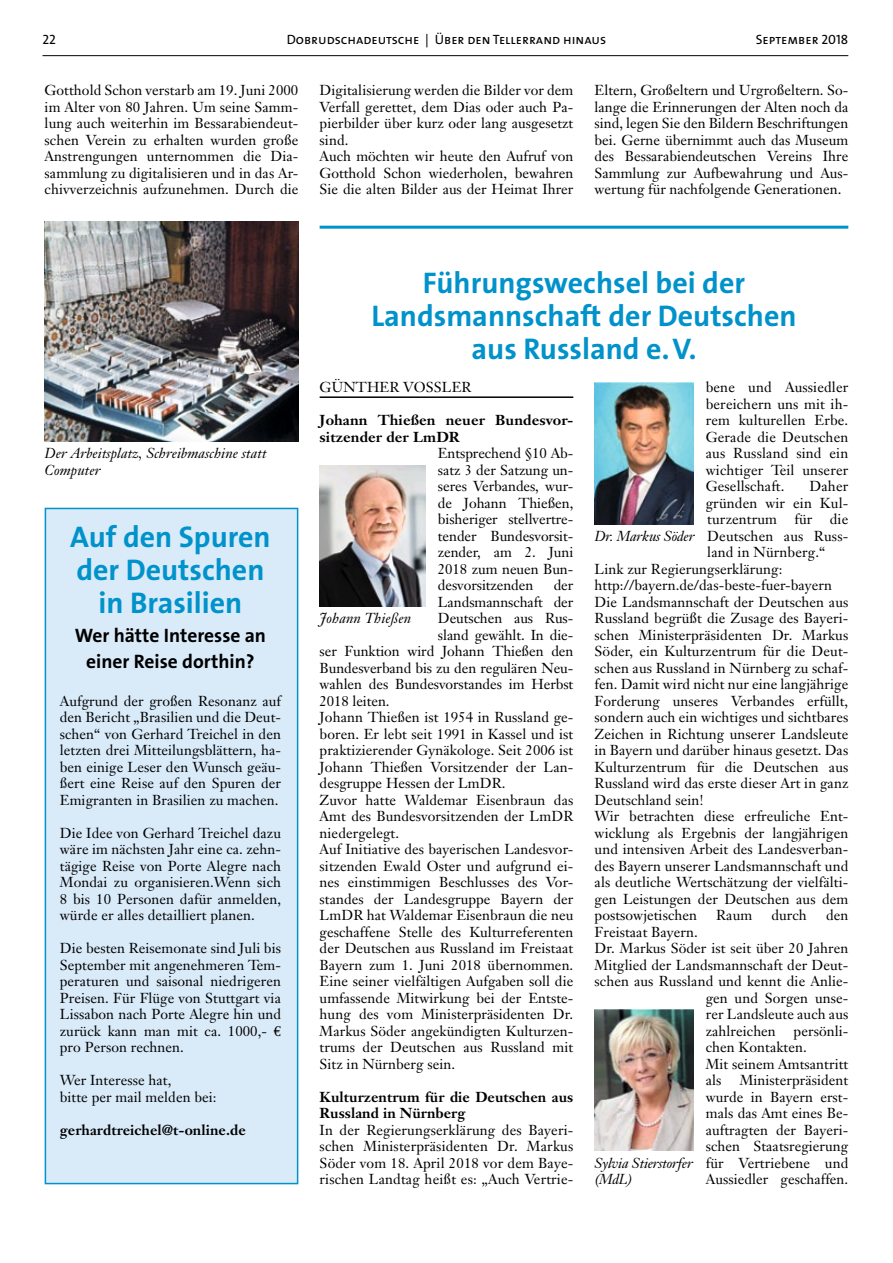
<style>
.page{position:relative;width:893px;height:1263px;background:#fff}
.page>*{position:absolute;margin:0;border:0;box-sizing:border-box;transform-origin:0 0}
.t1{font:700 30px/33px "The Sans B7";color:#0092ca;text-align:center}
.t2{font:700 19.5px/25.5px "The Sans B7";color:#000;text-align:center}
.t3{font:14.25px/16.5px "Janson Text";letter-spacing:.005em;color:#000;text-align:justify}
.t4{font:700 14.25px/16.5px "Janson Text";letter-spacing:.005em;color:#000}
.t5{font:italic 14.25px/16.5px "Janson Text";letter-spacing:.005em;color:#000}
.t6{font:13.5px "The Sans Caps";color:#000}
.s1{font-family:"Euro Serif"}
</style>
<div class="page">
<hr style="left:43px;top:55px;width:805px;height:1px;background:#000">
<div style="left:45px;top:508px;width:253px;height:676px;background:#d9eaf9;border:2px solid #0092ca"></div>
<hr style="left:320px;top:396px;width:253px;height:2px;background:#000">
<img style="left:595px;top:383px;width:98px;height:141px">
<img style="left:320px;top:465px;width:105px;height:142px">
<img style="left:595px;top:1009px;width:98px;height:142px">
<img style="left:45px;top:221px;width:253px;height:221px">
<hr style="left:320px;top:226px;width:528px;height:3px;background:#0092ca">
<p class="t6" style="left:287px;top:28px;width:321px">Dobrudschadeutsche | Über den Tellerrand hinaus</p>
<p class="t6" style="left:43px;top:28px;width:15px">22</p>
<p class="t6" style="left:756px;top:28px;width:94px">September 2018</p>
<p class="t3" style="left:45px;top:82px;width:255px">Gotthold Schon verstarb am 19. Juni 2000 im Alter von 80 Jahren. Um seine Samm&shy;lung auch weiterhin im Bessarabiendeut&shy;schen Verein zu erhalten wurden große Anstrengungen unternommen die Dia&shy;sammlung zu digitalisieren und in das Ar&shy;chivverzeichnis aufzunehmen. Durch die</p>
<p class="t3" style="left:320px;top:82px;width:255px;text-align:left">Digitalisierung werden die Bilder vor dem Verfall gerettet, dem Dias oder auch Pa&shy;pierbilder über kurz oder lang ausgesetzt sind.<br>Auch möchten wir heute den Aufruf von Gotthold Schon wiederholen, bewahren Sie die alten Bilder aus der Heimat Ihrer</p>
<p class="t3" style="left:595px;top:82px;width:255px">Eltern, Großeltern und Urgroßeltern. So&shy;lange die Erinnerungen der Alten noch da sind, legen Sie den Bildern Beschriftungen bei. Gerne übernimmt auch das Museum des Bessarabiendeutschen Vereins Ihre Sammlung zur Aufbewahrung und Aus&shy;wertung für nachfolgende Generationen.</p>
<p class="t5" style="left:45px;top:445px;width:223px">Der Arbeitsplatz, Schreibmaschine statt<br>Computer</p>
<h1 class="t1" style="left:70px;top:521px;width:202px">Auf den Spuren der Deutschen in Brasilien</h1>
<h2 class="t2" style="left:75px;top:624px;width:193px">Wer hätte Interesse an einer Reise dorthin?</h2>
<p class="t3" style="left:60px;top:692px;width:223px">Aufgrund der großen Resonanz auf den Bericht „Brasilien und die Deut&shy;schen“ von Gerhard Treichel in den letzten drei Mitteilungsblättern, ha&shy;ben einige Leser den Wunsch geäu&shy;ßert eine Reise auf den Spuren der Emigranten in Brasilien zu machen.</p>
<p class="t3" style="left:60px;top:824px;width:223px">Die Idee von Gerhard Treichel dazu wäre im nächsten Jahr eine ca. zehn&shy;tägige Reise von Porte Alegre nach Mondai zu organisieren.Wenn sich 8 bis 10 Personen dafür anmelden, würde er alles detailliert planen.</p>
<p class="t3" style="left:60px;top:940px;width:223px">Die besten Reisemonate sind Juli bis September mit angenehmeren Tem&shy;peraturen und saisonal niedrigeren Preisen. Für Flüge von Stuttgart via Lissabon nach Porte Alegre hin und zurück kann man mit ca. 1000,- <span class="s1">€ </span>pro Person rechnen.</p>
<p class="t3" style="left:60px;top:1072px;width:158px">Wer Interesse hat,<br>bitte per mail melden bei:</p>
<p class="t4" style="left:60px;top:1121px;width:187px">gerhardtreichel@t-online.de</p>
<h1 class="t1" style="left:371px;top:267px;width:427px">Führungswechsel bei der<br>Landsmannschaft der Deutschen aus Russland e.V.</h1>
<p class="t3" style="left:320px;top:379px;width:25px">Günther</p>
<p class="t3" style="left:403px;top:379px;width:22px">Vossler</p>
<p class="t4" style="left:320px;top:412px;width:253px">Johann Thießen neuer Bundesvor&shy;sitzender der LmDR</p>
<p class="t3" style="left:438px;top:445px;width:137px">Entsprechend §10 Ab&shy;satz 3 der Satzung un&shy;seres Verbandes, wur&shy;de Johann Thießen, bisheriger stellvertre&shy;tender Bundesvorsit&shy;zender, am 2. Juni 2018 zum neuen Bun&shy;desvorsitzenden</p>
<p class="t3" style="left:554px;top:577px;width:21px">der</p>
<p class="t3" style="left:438px;top:593px;width:137px">Landsmannschaft der</p>
<p class="t3" style="left:438px;top:610px;width:137px">Deutschen aus Rus-</p>
<p class="t3" style="left:438px;top:626px;width:137px">sland gewählt. In die-</p>
<p class="t3" style="left:320px;top:643px;width:255px">ser Funktion wird Johann Thießen den</p>
<p class="t3" style="left:320px;top:659px;width:255px">Bundesverband bis zu den regulären Neu-</p>
<p class="t3" style="left:320px;top:676px;width:255px">wahlen des Bundesvorstandes im Herbst</p>
<p class="t3" style="left:320px;top:692px;width:71px">2018 leiten.</p>
<p class="t3" style="left:320px;top:709px;width:255px">Johann Thießen ist 1954 in Russland ge-</p>
<p class="t3" style="left:320px;top:725px;width:255px">boren. Er lebt seit 1991 in Kassel und ist</p>
<p class="t3" style="left:320px;top:742px;width:255px">praktizierender Gynäkologe. Seit 2006 ist</p>
<p class="t3" style="left:320px;top:758px;width:255px">Johann Thießen Vorsitzender der Lan-</p>
<p class="t3" style="left:320px;top:775px;width:187px">desgruppe Hessen der LmDR.</p>
<p class="t3" style="left:320px;top:791px;width:255px">Zuvor hatte Waldemar Eisenbraun das</p>
<p class="t3" style="left:320px;top:808px;width:255px">Amt des Bundesvorsitzenden der LmDR</p>
<p class="t3" style="left:320px;top:824px;width:81px">niedergelegt.</p>
<p class="t3" style="left:320px;top:841px;width:255px">Auf Initiative des bayerischen Landesvor-</p>
<p class="t3" style="left:320px;top:857px;width:255px">sitzenden Ewald Oster und aufgrund ei-</p>
<p class="t3" style="left:320px;top:874px;width:255px">nes einstimmigen Beschlusses des Vor-</p>
<p class="t3" style="left:320px;top:890px;width:255px">standes der Landesgruppe Bayern der</p>
<p class="t3" style="left:320px;top:907px;width:255px">LmDR hat Waldemar Eisenbraun die neu</p>
<p class="t3" style="left:320px;top:923px;width:255px">geschaffene Stelle des Kulturreferenten</p>
<p class="t3" style="left:320px;top:940px;width:255px">der Deutschen aus Russland im Freistaat</p>
<p class="t3" style="left:320px;top:956px;width:255px">Bayern zum 1. Juni 2018 übernommen.</p>
<p class="t3" style="left:320px;top:973px;width:255px">Eine seiner vielfältigen Aufgaben soll die</p>
<p class="t3" style="left:320px;top:989px;width:255px">umfassende Mitwirkung bei der Entste-</p>
<p class="t3" style="left:320px;top:1006px;width:255px">hung des vom Ministerpräsidenten Dr.</p>
<p class="t3" style="left:320px;top:1022px;width:255px">Markus Söder angekündigten Kulturzen-</p>
<p class="t3" style="left:320px;top:1039px;width:255px">trums der Deutschen aus Russland mit</p>
<p class="t3" style="left:320px;top:1055px;width:137px">Sitz in Nürnberg sein.</p>
<p class="t4" style="left:320px;top:1088px;width:255px">Kulturzentrum für die Deutschen aus<br>Russland in Nürnberg</p>
<p class="t3" style="left:320px;top:1121px;width:255px">In der Regierungserklärung des Bayeri&shy;schen Ministerpräsidenten Dr. Markus Söder vom 18. April 2018 vor dem Baye&shy;rischen Landtag heißt es: „Auch Vertrie-</p>
<p class="t5" style="left:320px;top:610px;width:93px">Johann Thießen</p>
<p class="t3" style="left:706px;top:379px;width:144px">bene und Aussiedler bereichern uns mit ih&shy;rem kulturellen Erbe.<br>Gerade die Deutschen aus Russland sind ein wichtiger Teil unserer Gesellschaft.</p>
<p class="t3" style="left:809px;top:478px;width:40px">Daher</p>
<p class="t3" style="left:706px;top:494px;width:144px">gründen wir ein Kul-</p>
<p class="t3" style="left:707px;top:511px;width:143px">turzentrum für die</p>
<p class="t3" style="left:707px;top:527px;width:141px">Deutschen aus Russ-</p>
<p class="t3" style="left:707px;top:544px;width:120px">land in Nürnberg.“</p>
<p class="t3" style="left:595px;top:560px;width:189px">Link zur Regierungserklärung:</p>
<p class="t3" style="left:595px;top:577px;width:239px">http://bayern.de/das-beste-fuer-bayern</p>
<p class="t3" style="left:595px;top:593px;width:255px">Die Landsmannschaft der Deutschen aus</p>
<p class="t3" style="left:595px;top:610px;width:255px">Russland begrüßt die Zusage des Bayeri-</p>
<p class="t3" style="left:595px;top:626px;width:255px">schen Ministerpräsidenten Dr. Markus</p>
<p class="t3" style="left:595px;top:643px;width:255px">Söder, ein Kulturzentrum für die Deut-</p>
<p class="t3" style="left:595px;top:659px;width:255px">schen aus Russland in Nürnberg zu schaf-</p>
<p class="t3" style="left:595px;top:676px;width:255px">fen. Damit wird nicht nur eine langjährige</p>
<p class="t3" style="left:595px;top:692px;width:255px">Forderung unseres Verbandes erfüllt,</p>
<p class="t3" style="left:595px;top:709px;width:255px">sondern auch ein wichtiges und sichtbares</p>
<p class="t3" style="left:595px;top:725px;width:255px">Zeichen in Richtung unserer Landsleute</p>
<p class="t3" style="left:595px;top:742px;width:255px">in Bayern und darüber hinaus gesetzt. Das</p>
<p class="t3" style="left:595px;top:758px;width:255px">Kulturzentrum für die Deutschen aus</p>
<p class="t3" style="left:595px;top:775px;width:255px">Russland wird das erste dieser Art in ganz</p>
<p class="t3" style="left:595px;top:791px;width:111px">Deutschland sein!</p>
<p class="t3" style="left:595px;top:808px;width:255px">Wir betrachten diese erfreuliche Ent-</p>
<p class="t3" style="left:595px;top:824px;width:255px">wicklung als Ergebnis der langjährigen</p>
<p class="t3" style="left:595px;top:841px;width:255px">und intensiven Arbeit des Landesverban-</p>
<p class="t3" style="left:595px;top:857px;width:255px">des Bayern unserer Landsmannschaft und</p>
<p class="t3" style="left:595px;top:874px;width:255px">als deutliche Wertschätzung der vielfälti-</p>
<p class="t3" style="left:595px;top:890px;width:255px">gen Leistungen der Deutschen aus dem</p>
<p class="t3" style="left:595px;top:907px;width:104px">postsowjetischen</p>
<p class="t3" style="left:716px;top:907px;width:38px">Raum</p>
<p class="t3" style="left:771px;top:907px;width:37px">durch</p>
<p class="t3" style="left:826px;top:907px;width:24px">den</p>
<p class="t3" style="left:595px;top:923px;width:105px">Freistaat Bayern.</p>
<p class="t3" style="left:595px;top:940px;width:255px">Dr. Markus Söder ist seit über 20 Jahren</p>
<p class="t3" style="left:595px;top:956px;width:255px">Mitglied der Landsmannschaft der Deut-</p>
<p class="t3" style="left:595px;top:973px;width:255px">schen aus Russland und kennt die Anlie-</p>
<p class="t3" style="left:706px;top:989px;width:144px">gen und Sorgen unse-</p>
<p class="t3" style="left:706px;top:1006px;width:144px">rer Landsleute auch aus</p>
<p class="t3" style="left:706px;top:1022px;width:144px">zahlreichen persönli-</p>
<p class="t3" style="left:706px;top:1039px;width:103px">chen Kontakten.</p>
<p class="t3" style="left:706px;top:1055px;width:144px">Mit seinem Amtsantritt</p>
<p class="t3" style="left:706px;top:1072px;width:17px">als</p>
<p class="t5" style="left:595px;top:528px;width:101px">Dr. Markus Söder</p>
<p class="t3" style="left:706px;top:1072px;width:144px;text-indent:34px">Ministerpräsident wurde in Bayern erst&shy;mals das Amt eines Be&shy;auftragten der Bayeri&shy;schen Staatsregierung für Vertriebene und Aussiedler geschaffen.</p>
<p class="t5" style="left:595px;top:1155px;width:100px">Sylvia Stierstorfer (MdL)</p>
</div>
